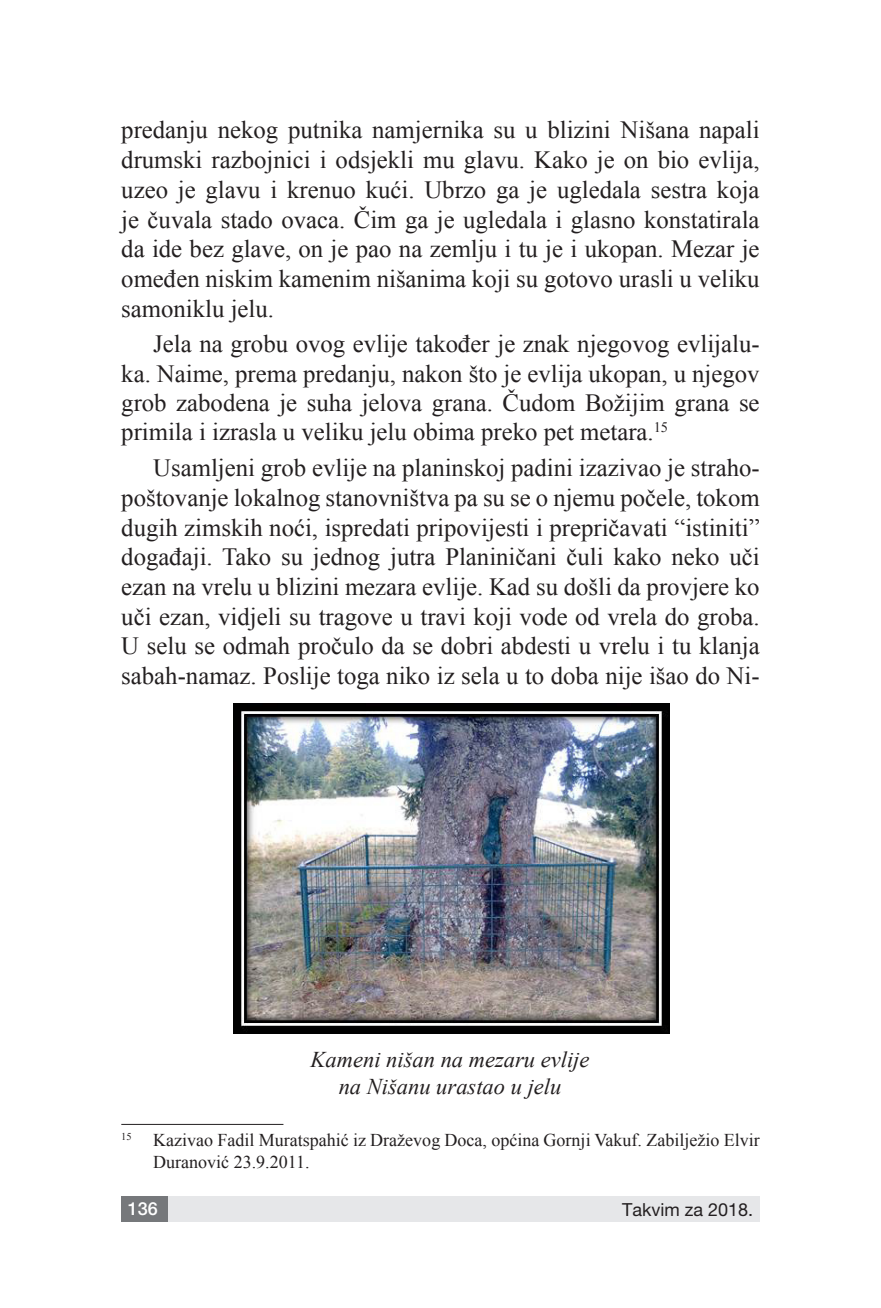
<style>
.page{position:relative;width:881px;height:1308px;background:#fff}
.page>*{position:absolute;margin:0;border:0;box-sizing:border-box;transform-origin:0 0}
.Tekst{font:24.75px/29.7px "Times New Roman";color:#231f20;text-align:justify}
.Tekst-2{font:italic 22.5px/27px "Times New Roman";color:#231f20;text-align:center}
.Fusnote{font:18px/21.6px "Times New Roman";color:#231f20}
.t1{font:18px "Helvetica Neue LT Pro";color:#231f20}
.t2{font:500 18px "Helvetica Neue LT Pro";color:#fff}
</style>
<div class="page">
<div style="left:121px;top:1196px;width:638px;height:25px;background:#e6e7e9"></div>
<div style="left:121px;top:1196px;width:46px;height:25px;background:#76787b"></div>
<hr style="left:121px;top:1124px;width:162px;height:1px;background:#231f20">
<img style="left:233px;top:703px;width:436px;height:330px">
<p class="Tekst" style="left:121px;top:115px;width:639px">predanju nekog putnika namjernika su u blizini Nišana napali drumski razbojnici i odsjekli mu glavu. Kako je on bio evlija, uzeo je glavu i krenuo kući. Ubrzo ga je ugledala sestra koja je čuvala stado ovaca. Čim ga je ugledala i glasno konstatirala da ide bez glave, on je pao na zemlju i tu je i ukopan. Mezar je omeđen niskim kamenim nišanima koji su gotovo urasli u veliku samoniklu jelu.</p>
<p class="Tekst" style="left:121px;top:329px;width:639px;text-indent:32px">Jela na grobu ovog evlije također je znak njegovog evlijalu&shy;ka. Naime, prema predanju, nakon što je evlija ukopan, u njegov grob zabodena je suha jelova grana. Čudom Božijim grana se primila i izrasla u veliku jelu obima preko pet metara.<sup>15</sup></p>
<p class="Tekst" style="left:121px;top:452px;width:639px;text-indent:32px">Usamljeni grob evlije na planinskoj padini izazivao je straho&shy;poštovanje lokalnog stanovništva pa su se o njemu počele, tokom dugih zimskih noći, ispredati pripovijesti i prepričavati “istiniti” događaji. Tako su jednog jutra Planiničani čuli kako neko uči ezan na vrelu u blizini mezara evlije. Kad su došli da provjere ko uči ezan, vidjeli su tragove u travi koji vode od vrela do groba.<br>U selu se odmah pročulo da se dobri abdesti u vrelu i tu klanja sabah-namaz. Poslije toga niko iz sela u to doba nije išao do Ni-</p>
<p class="Tekst-2" style="left:310px;top:1045px;width:280px">Kameni nišan na mezaru evlije na Nišanu urastao u jelu</p>
<p class="Fusnote" style="left:153px;top:1128px;width:607px;text-indent:-32px"><sup>15</sup> Kazivao Fadil Muratspahić iz Draževog Doca, općina Gornji Vakuf. Zabilježio Elvir<br>Duranović 23.9.2011.</p>
<p class="t2" style="left:128px;top:1197px;width:32px">136</p>
<p class="t1" style="left:622px;top:1198px;width:133px">Takvim za 2018.</p>
</div>
